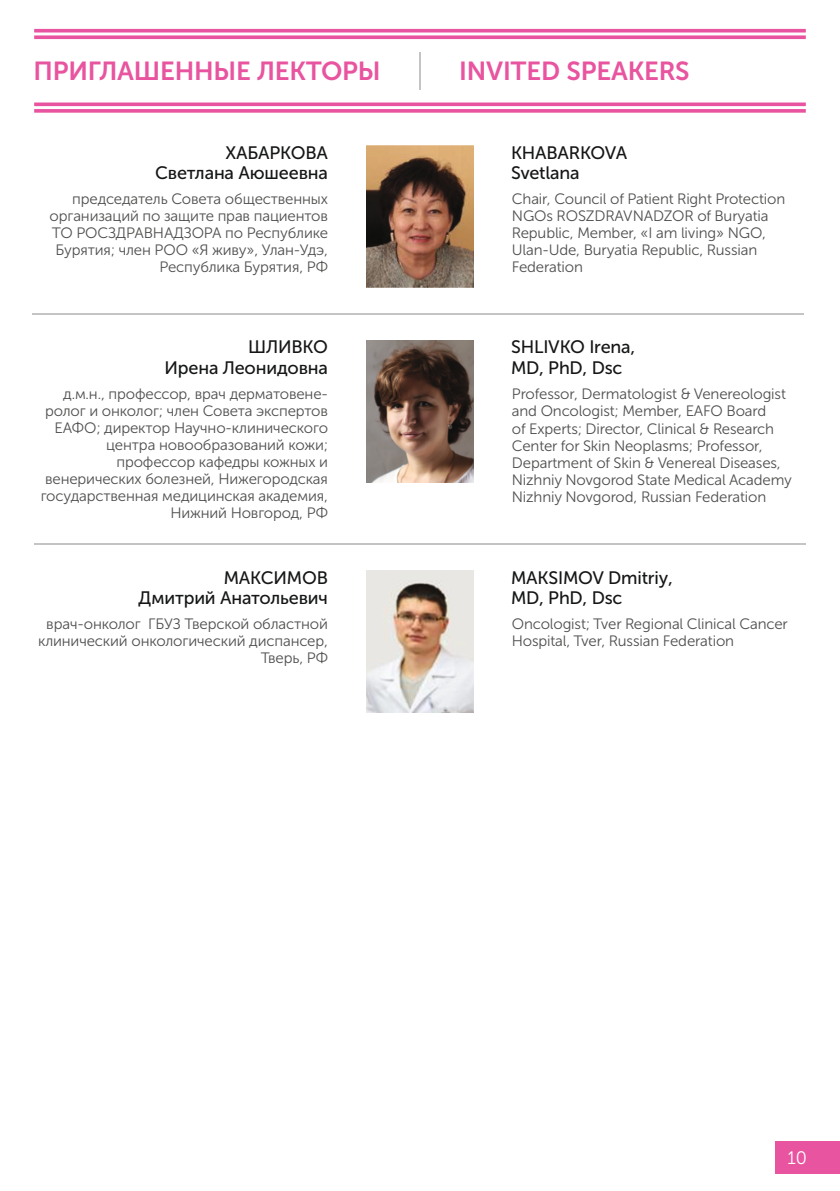
<style>
.page{position:relative;width:840px;height:1191px;background:#fff}
.page>*{position:absolute;margin:0;border:0;box-sizing:border-box;transform-origin:0 0}
.t1{font:26px "Museo Sans Cyrl 700";letter-spacing:-.01em;color:#e8549f}
.t2{font:18px/20.4px "Museo Sans Cyrl 500";letter-spacing:-.01em;color:#151616;text-align:right}
.t3{font:18px "Museo Sans Cyrl 300";color:#fff}
.t4{font:15px/17px "Museo Sans Cyrl 300";letter-spacing:-.01em;color:#4e4e4d;text-align:right}
</style>
<div class="page">
<div style="left:775px;top:1142px;width:64px;height:32px;background:#e8549f"></div>
<img style="left:367px;top:146px;width:106px;height:141px">
<svg style="left:34px;top:29px;width:771px;height:4px;fill:#e8549f"></svg>
<svg style="left:34px;top:35px;width:771px;height:4px;fill:#e8549f"></svg>
<hr style="left:419px;top:52px;width:1px;height:38px;background:#c4c4c5">
<svg style="left:34px;top:102px;width:771px;height:4px;fill:#e8549f"></svg>
<svg style="left:34px;top:109px;width:771px;height:4px"></svg>
<hr style="left:32px;top:313px;width:771px;height:2px;background:#c4c4c5">
<img style="left:367px;top:341px;width:106px;height:141px">
<hr style="left:34px;top:544px;width:771px;height:1px;background:#c4c4c5">
<img style="left:367px;top:571px;width:106px;height:141px">
<h1 class="t1" style="left:34px;top:61px;width:348px">ПРИГЛАШЕННЫЕ ЛЕКТОРЫ</h1>
<h1 class="t1" style="left:459px;top:61px;width:232px">INVITED SPEAKERS</h1>
<p class="t2" style="left:155px;top:144px;width:174px">ХАБАРКОВА<br>Светлана Аюшеевна</p>
<p class="t4" style="left:50px;top:192px;width:280px">председатель Совета общественных организаций по защите прав пациентов ТО РОСЗДРАВНАДЗОРА по Республике Бурятия; член РОО «Я живу», Улан-Удэ, Республика Бурятия, РФ</p>
<p class="t2" style="left:165px;top:339px;width:165px">ШЛИВКО<br>Ирена Леонидовна</p>
<p class="t4" style="left:41px;top:387px;width:289px">д.м.н., профессор, врач дерматовене&shy;ролог и онколог; член Совета экспертов ЕАФО; директор Научно-клинического центра новообразований кожи; профессор кафедры кожных и венерических болезней, Нижегородская государственная медицинская академия, Нижний Новгород, РФ</p>
<p class="t2" style="left:139px;top:569px;width:191px">МАКСИМОВ<br>Дмитрий Анатольевич</p>
<p class="t4" style="left:38px;top:617px;width:291px">врач-онколог ГБУЗ Тверской областной клинический онкологический диспансер,<br>Тверь, РФ</p>
<p class="t2" style="left:511px;top:144px;width:118px;text-align:left">KHABARKOVA<br>Svetlana</p>
<p class="t4" style="left:511px;top:192px;width:275px;text-align:left">Chair, Council of Patient Right Protection<br>NGOs ROSZDRAVNADZOR of Buryatia<br>Republic, Member, «I am living» NGO,<br>Ulan-Ude, Buryatia Republic, Russian<br>Federation</p>
<p class="t2" style="left:511px;top:339px;width:126px;text-align:left">SHLIVKO Irena,<br>MD, PhD, Dsc</p>
<p class="t4" style="left:511px;top:387px;width:282px;text-align:left">Professor, Dermatologist &amp; Venereologist and Oncologist; Member, EAFO Board<br>of Experts; Director, Clinical &amp; Research Center for Skin Neoplasms; Professor, Department of Skin &amp; Venereal Diseases, Nizhniy Novgorod State Medical Academy Nizhniy Novgorod, Russian Federation</p>
<p class="t2" style="left:511px;top:569px;width:163px;text-align:left">MAKSIMOV Dmitriy,<br>MD, PhD, Dsc</p>
<p class="t4" style="left:512px;top:617px;width:277px;text-align:left">Oncologist; Tver Regional Clinical Cancer<br>Hospital, Tver, Russian Federation</p>
<p class="t3" style="left:787px;top:1151px;width:21px">10</p>
</div>
